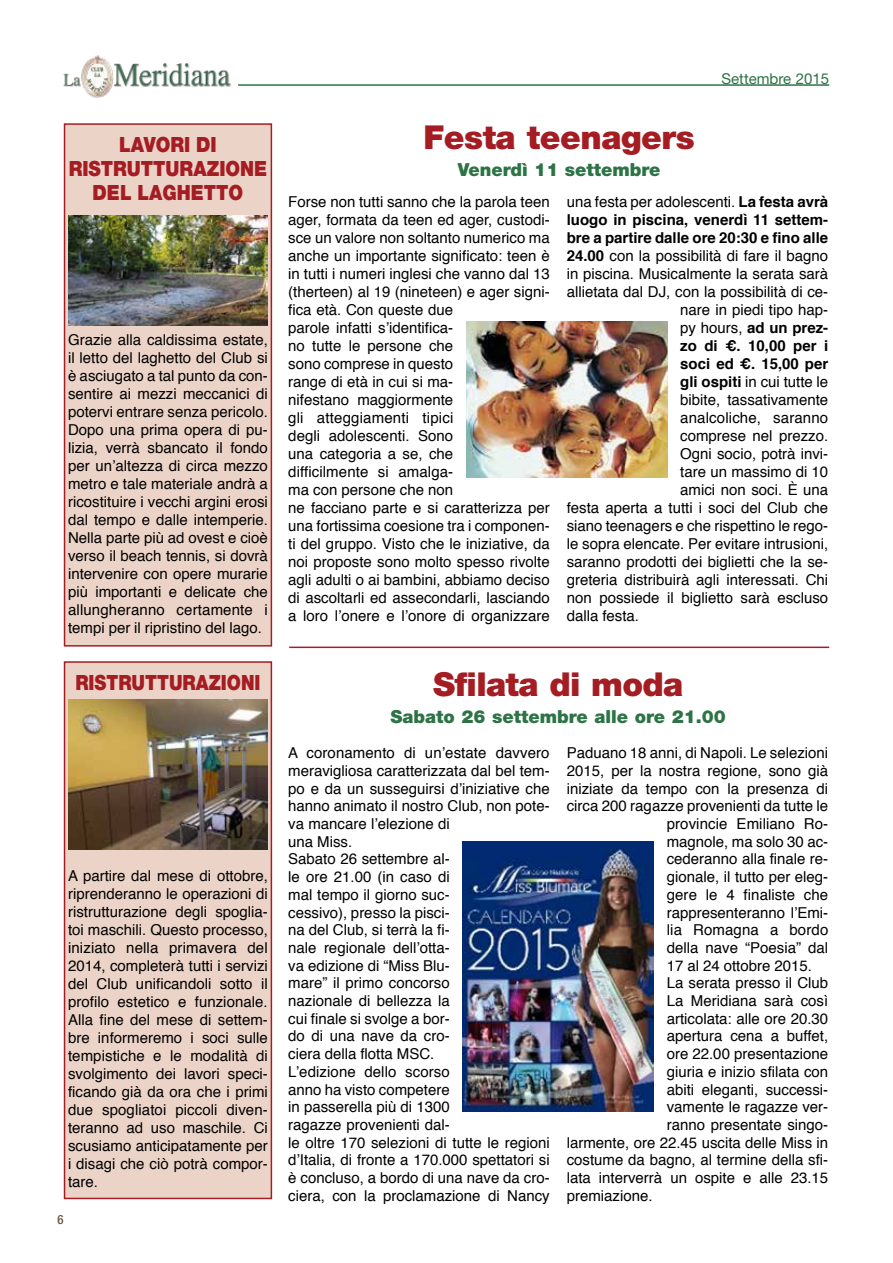
<style>
.page{position:relative;width:893px;height:1263px;background:#fff}
.page>*{position:absolute;margin:0;border:0;box-sizing:border-box;transform-origin:0 0}
.t1{font:900 33px "Helvetica Neue";letter-spacing:-.015em;color:#a41d23}
.t2{font:900 21px/24px "Helvetica Neue";color:#a41d23;text-align:center;scale:.88 1}
.t3{font:900 21px "Helvetica Neue";color:#a41d23;scale:.85 1}
.t4{font:900 18px "Helvetica Neue";color:#2d7346}
.t5{font:15px/18px "Helvetica";color:#000;text-align:justify}
.t6{font:700 15px "Helvetica";color:#000}
.t7{font:15px "Helvetica Neue";color:#2d7346}
.t8{font:500 condensed 12.75px "Helvetica Neue";color:#695742}
.s1{font-weight:700}
.s2{font-weight:400}
</style>
<div class="page">
<img style="left:114px;top:63px;width:117px;height:24px">
<img style="left:63px;top:73px;width:18px;height:14px">
<img style="left:81px;top:55px;width:33px;height:43px">
<hr style="left:238px;top:84px;width:591px;height:2px;background:#2d7346">
<div style="left:64px;top:123px;width:208px;height:524px;background:#ecd3c7;border:2px solid #a41d23"></div>
<img style="left:68px;top:216px;width:200px;height:110px">
<div style="left:64px;top:661px;width:208px;height:538px;background:#ecd3c7;border:2px solid #a41d23"></div>
<img style="left:68px;top:699px;width:200px;height:150px">
<img style="left:466px;top:321px;width:201px;height:157px">
<img style="left:463px;top:842px;width:191px;height:269px">
<hr style="left:289px;top:647px;width:540px;height:1px;background:#a41d23">
<h2 class="t2" style="left:69px;top:133px;width:227px">LAVORI DI<br>RISTRUTTURAZIONE<br>DEL LAGHETTO</h2>
<p class="t5" style="left:68px;top:331px;width:201px">Grazie alla caldissima estate, il letto del laghetto del Club si è asciugato a tal punto da con&shy;sentire ai mezzi meccanici di potervi entrare senza pericolo.<br>Dopo una prima opera di pu&shy;lizia, verrà sbancato il fondo per un’altezza di circa mezzo metro e tale materiale andrà a ricostituire i vecchi argini erosi dal tempo e dalle intemperie.<br>Nella parte più ad ovest e cioè verso il beach tennis, si dovrà intervenire con opere murarie più importanti e delicate che allungheranno certamente i tempi per il ripristino del lago.</p>
<h2 class="t3" style="left:75px;top:670px;width:219px">RISTRUTTURAZIONI</h2>
<p class="t5" style="left:68px;top:867px;width:201px">A partire dal mese di ottobre, riprenderanno le operazioni di ristrutturazione degli spoglia&shy;toi maschili. Questo processo, iniziato nella primavera del 2014, completerà tutti i servizi del Club unificandoli sotto il profilo estetico e funzionale.<br>Alla fine del mese di settem&shy;bre informeremo i soci sulle tempistiche e le modalità di svolgimento dei lavori speci&shy;ficando già da ora che i primi due spogliatoi piccoli diven&shy;teranno ad uso maschile. Ci scusiamo anticipatamente per i disagi che ciò potrà compor&shy;tare.</p>
<p class="t8" style="left:58px;top:1212px;width:8px">6</p>
<p class="t7" style="left:721px;top:70px;width:109px">Settembre 2015</p>
<h1 class="t1" style="left:424px;top:117px;width:273px">Festa teenagers</h1>
<p class="t4" style="left:458px;top:158px;width:204px">Venerdì 11 settembre</p>
<p class="t5" style="left:288px;top:193px;width:263px;text-align:left">Forse non tutti sanno che la parola teen ager, formata da teen ed ager, custodi&shy;sce un valore non soltanto numerico ma anche un importante significato: teen è in tutti i numeri inglesi che vanno dal 13 (therteen) al 19 (nineteen) e ager signi&shy;fica età. Con queste due<br>parole infatti s’identifica-<br>no tutte le persone che<br>sono comprese in questo<br>range di età in cui si ma-<br>nifestano maggiormente<br>gli atteggiamenti tipici<br>degli adolescenti. Sono<br>una categoria a se, che<br>difficilmente si amalga-<br>ma con persone che non<br>ne facciano parte e si caratterizza per una fortissima coesione tra i componen&shy;ti del gruppo. Visto che le iniziative, da noi proposte sono molto spesso rivolte agli adulti o ai bambini, abbiamo deciso di ascoltarli ed assecondarli, lasciando a loro l’onere e l’onore di organizzare</p>
<p class="t5" style="left:567px;top:193px;width:263px">una festa per adolescenti. <span class="s1">La festa avrà</span></p>
<p class="t6" style="left:567px;top:207px;width:263px">luogo in piscina, venerdì 11 settem-</p>
<p class="t6" style="left:567px;top:225px;width:263px">bre a partire dalle ore 20:30 e fino alle</p>
<p class="t5" style="left:567px;top:247px;width:263px"><span class="s1">24.00</span> con la possibilità di fare il bagno</p>
<p class="t5" style="left:567px;top:265px;width:263px">in piscina. Musicalmente la serata sarà</p>
<p class="t5" style="left:567px;top:283px;width:263px">allietata dal DJ, con la possibilità di ce-</p>
<p class="t5" style="left:680px;top:301px;width:150px">nare in piedi tipo hap-</p>
<p class="t6" style="left:680px;top:315px;width:150px"><span class="s2">py hours,</span> ad un prez-</p>
<p class="t6" style="left:680px;top:333px;width:150px">zo di €. 10,00 per i</p>
<p class="t6" style="left:680px;top:351px;width:150px">soci ed €. 15,00 per</p>
<p class="t5" style="left:680px;top:373px;width:150px"><span class="s1">gli ospiti</span> in cui tutte le</p>
<p class="t5" style="left:680px;top:391px;width:150px">bibite, tassativamente</p>
<p class="t5" style="left:680px;top:409px;width:150px">analcoliche, saranno</p>
<p class="t5" style="left:680px;top:427px;width:150px">comprese nel prezzo.</p>
<p class="t5" style="left:680px;top:445px;width:149px">Ogni socio, potrà invi-</p>
<p class="t5" style="left:680px;top:463px;width:150px">tare un massimo di 10</p>
<p class="t5" style="left:680px;top:481px;width:149px">amici non soci. È una</p>
<p class="t5" style="left:567px;top:499px;width:263px">festa aperta a tutti i soci del Club che</p>
<p class="t5" style="left:567px;top:517px;width:263px">siano teenagers e che rispettino le rego-</p>
<p class="t5" style="left:567px;top:535px;width:263px">le sopra elencate. Per evitare intrusioni,</p>
<p class="t5" style="left:567px;top:553px;width:263px">saranno prodotti dei biglietti che la se-</p>
<p class="t5" style="left:567px;top:571px;width:263px">greteria distribuirà agli interessati. Chi</p>
<p class="t5" style="left:567px;top:589px;width:263px">non possiede il biglietto sarà escluso</p>
<p class="t5" style="left:567px;top:607px;width:74px">dalla festa.</p>
<h1 class="t1" style="left:433px;top:665px;width:252px">Sfilata di moda</h1>
<p class="t4" style="left:391px;top:706px;width:337px">Sabato 26 settembre alle ore 21.00</p>
<p class="t5" style="left:288px;top:744px;width:263px;text-align:left">A coronamento di un’estate davvero meravigliosa caratterizzata dal bel tem&shy;po e da un susseguirsi d’iniziative che hanno animato il nostro Club, non pote&shy;va mancare l’elezione di<br>una Miss.<br>Sabato 26 settembre al-<br>le ore 21.00 (in caso di<br>mal tempo il giorno suc-<br>cessivo), presso la pisci-<br>na del Club, si terrà la fi-<br>nale regionale dell’otta-<br>va edizione di “Miss Blu-<br>mare” il primo concorso<br>nazionale di bellezza la<br>cui finale si svolge a bor-<br>do di una nave da cro-<br>ciera della flotta MSC.<br>L’edizione dello scorso<br>anno ha visto competere<br>in passerella più di 1300<br>ragazze provenienti dal-<br>le oltre 170 selezioni di tutte le regioni d’Italia, di fronte a 170.000 spettatori si è concluso, a bordo di una nave da cro&shy;ciera, con la proclamazione di Nancy</p>
<p class="t5" style="left:567px;top:744px;width:263px">Paduano 18 anni, di Napoli. Le selezioni</p>
<p class="t5" style="left:567px;top:762px;width:263px">2015, per la nostra regione, sono già</p>
<p class="t5" style="left:567px;top:780px;width:263px">iniziate da tempo con la presenza di</p>
<p class="t5" style="left:567px;top:797px;width:263px">circa 200 ragazze provenienti da tutte le</p>
<p class="t5" style="left:667px;top:815px;width:163px">provincie Emiliano Ro-</p>
<p class="t5" style="left:667px;top:833px;width:163px">magnole, ma solo 30 ac-</p>
<p class="t5" style="left:667px;top:851px;width:163px">cederanno alla finale re-</p>
<p class="t5" style="left:667px;top:868px;width:163px">gionale, il tutto per eleg-</p>
<p class="t5" style="left:667px;top:886px;width:163px">gere le 4 finaliste che</p>
<p class="t5" style="left:667px;top:904px;width:163px">rappresenteranno l’Emi-</p>
<p class="t5" style="left:667px;top:921px;width:163px">lia Romagna a bordo</p>
<p class="t5" style="left:667px;top:939px;width:163px">della nave “Poesia” dal</p>
<p class="t5" style="left:667px;top:957px;width:147px">17 al 24 ottobre 2015.</p>
<p class="t5" style="left:667px;top:974px;width:163px">La serata presso il Club</p>
<p class="t5" style="left:667px;top:992px;width:163px">La Meridiana sarà così</p>
<p class="t5" style="left:667px;top:1010px;width:163px">articolata: alle ore 20.30</p>
<p class="t5" style="left:667px;top:1028px;width:163px">apertura cena a buffet,</p>
<p class="t5" style="left:667px;top:1045px;width:163px">ore 22.00 presentazione</p>
<p class="t5" style="left:667px;top:1063px;width:163px">giuria e inizio sfilata con</p>
<p class="t5" style="left:667px;top:1081px;width:163px">abiti eleganti, successi-</p>
<p class="t5" style="left:667px;top:1098px;width:163px">vamente le ragazze ver-</p>
<p class="t5" style="left:667px;top:1116px;width:163px">ranno presentate singo-</p>
<p class="t5" style="left:567px;top:1134px;width:263px">larmente, ore 22.45 uscita delle Miss in</p>
<p class="t5" style="left:567px;top:1151px;width:263px">costume da bagno, al termine della sfi-</p>
<p class="t5" style="left:567px;top:1169px;width:263px">lata interverrà un ospite e alle 23.15</p>
<p class="t5" style="left:567px;top:1187px;width:87px">premiazione.</p>
</div>
